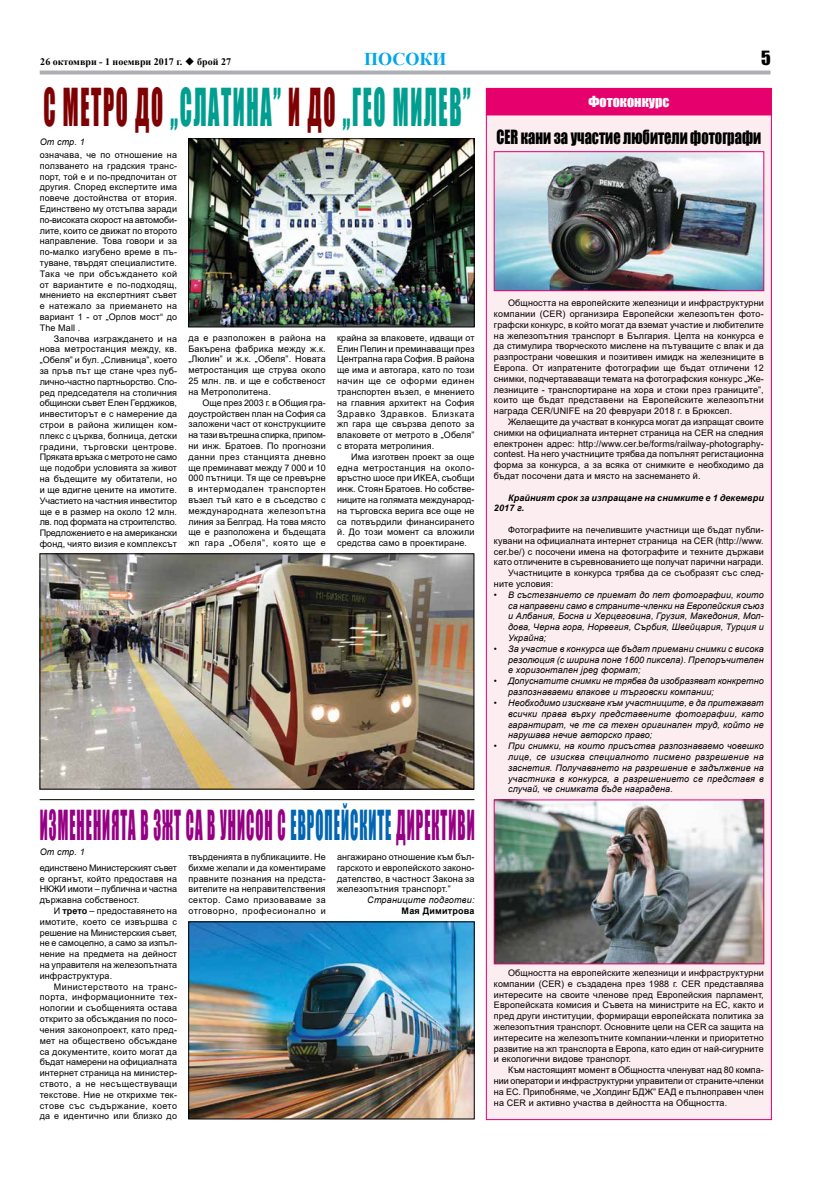
<style>
.page{position:relative;width:823px;height:1191px;background:#fff}
.page>*{position:absolute;margin:0;border:0;box-sizing:border-box;transform-origin:0 0}
.t1{font:48px "Impact";letter-spacing:.075em;color:#009e8f;scale:.46 1}
.t2{font:38px "Impact";letter-spacing:.07em;color:#960084;scale:.39 1}
.t3{font:18px "Impact";color:#000;scale:.8 1}
.t4{font:700 18px "Times New Roman";color:#00a6eb}
.t5{font:18px "Impact";color:#000}
.t6{font:14px "Impact";color:#fff}
.t7{font:700 10px "Times New Roman";color:#000}
.t8{font:9px/10.8px "Arial";letter-spacing:.015em;color:#000;text-align:justify}
.t9{font:italic 9px/10.8px "Arial";letter-spacing:.015em;color:#000;text-align:justify}
.t10{font:italic 700 9px/10.8px "Arial";letter-spacing:.01em;color:#000}
.t11{font:700 9px "Arial";letter-spacing:.025em;color:#000}
.s1{color:#7e0003}
.s2{color:#0065b2}
.s3{font-weight:700}
.s4{font-style:normal}
</style>
<div class="page">
<svg style="left:475px;top:70px;width:295px;height:4px"></svg>
<div style="left:486px;top:114px;width:285px;height:1005px;background:#fcedf1"></div>
<div style="left:486px;top:88px;width:285px;height:27px;background:#e5006e"></div>
<svg style="left:40px;top:70px;width:435px;height:99px"></svg>
<img style="left:495px;top:801px;width:266px;height:161px">
<div style="left:493px;top:799px;width:270px;height:165px;border:1px solid #e5006e"></div>
<img style="left:495px;top:153px;width:266px;height:136px">
<div style="left:493px;top:151px;width:270px;height:140px;border:1px solid #e5006e"></div>
<svg style="left:39px;top:697px;width:436px;height:423px"></svg>
<img style="left:190px;top:923px;width:282px;height:194px">
<div style="left:188px;top:921px;width:286px;height:198px;border:1px solid #000"></div>
<hr style="left:40px;top:799px;width:434px;height:1px;background:#000">
<img style="left:42px;top:555px;width:430px;height:232px">
<div style="left:40px;top:553px;width:434px;height:236px;border:1px solid #000"></div>
<img style="left:190px;top:140px;width:282px;height:185px">
<div style="left:188px;top:138px;width:286px;height:189px;border:1px solid #000"></div>
<p class="t7" style="left:40px;top:55px;width:192px">26 октомври - 1 ноември 2017 г. ◆ брой 27</p>
<h3 class="t4" style="left:364px;top:46px;width:84px">ПОСОКИ</h3>
<h3 class="t5" style="left:760px;top:44px;width:11px">5</h3>
<h1 class="t1" style="left:43px;top:70px;width:930px"><span class="s1">С МЕТРО ДО</span> „СЛАТИНА” <span class="s1">И ДО</span> „ГЕО МИЛЕВ”</h1>
<p class="t8" style="left:40px;top:149px;width:139px">означава, че по отношение на ползването на градския транс&shy;порт, той е и по-предпочитан от другия. Според експертите има повече достойнства от втория.<br>Единствено му отстъпва заради по-високата скорост на автомоби&shy;лите, които се движат по второто направление. Това говори и за по-малко изгубено време в пъ&shy;туване, твърдят специалистите.<br>Така че при обсъждането кой от вариантите е по-подходящ, мнението на експертният съвет е натежало за приемането на вариант 1 - от „Орлов мост“ до Тhe Mall .</p>
<p class="t8" style="left:40px;top:333px;width:139px;text-indent:14px">Започва изграждането и на нова метростанция между, кв. „Обеля” и бул. „Сливница”, което за пръв път ще стане чрез пуб&shy;лично-частно партньорство. Спо&shy;ред председателя на столичния общински съвет Елен Герджиков, инвеститорът е с намерение да строи в района жилищен ком&shy;плекс с църква, болница, детски градини, търговски центрове.<br>Пряката връзка с метрото не само ще подобри условията за живот на бъдещите му обитатели, но и ще вдигне цените на имотите.<br>Участието на частния инвеститор ще е в размер на около 12 млн. лв. под формата на строителство.<br>Предложението е на американски фонд, чиято визия е комплексът</p>
<p class="t8" style="left:188px;top:332px;width:139px">да е разположен в района на Бакърена фабрика между ж.к. „Люлин” и ж.к. „Обеля”. Новата метростанция ще струва около 25 млн. лв. и ще е собственост на Метрополитена.</p>
<p class="t9" style="left:40px;top:137px;width:46px">От стр. 1</p>
<p class="t8" style="left:337px;top:332px;width:139px">крайна за влаковете, идващи от Елин Пелин и преминаващи през Централна гара София. В района ще има и автогара, като по този начин ще се оформи единен транспортен възел, е мнението на главния архитект на София Здравко Здравков. Близката жп гара ще свързва депото за влаковете от метрото в „Обеля” с втората метролиния.</p>
<p class="t8" style="left:337px;top:451px;width:139px;text-indent:14px">Има изготвен проект за още една метростанция на около&shy;връстно шосе при ИКЕА, съобщи инж. Стоян Братоев. Но собстве&shy;ниците на голямата международ&shy;на търговска верига все още не са потвърдили финансирането й. До този момент са вложили средства само в проектиране.</p>
<p class="t8" style="left:188px;top:397px;width:139px;text-indent:14px">Още през 2003 г. в Общия гра&shy;доустройствен план на София са заложени част от конструкциите на тази вътрешна спирка, припом&shy;ни инж. Братоев. По прогнозни данни през станцията дневно ще преминават между 7 000 и 10<br>000 пътници. Тя ще се превърне в интермодален транспортен възел тъй като е в съседство с международната железопътна линия за Белград. На това място ще е разположена и бъдещата жп гара „Обеля”, която ще е</p>
<h2 class="t2" style="left:40px;top:796px;width:1116px">ИЗМЕНЕНИЯТА В ЗЖТ СА В УНИСОН С <span class="s2">ЕВРОПЕЙСКИТЕ</span> ДИРЕКТИВИ</h2>
<p class="t8" style="left:337px;top:851px;width:139px">ангажирано отношение към бъл&shy;гарското и европейското законо&shy;дателство, в частност Закона за железопътния транспорт.”</p>
<p class="t9" style="left:367px;top:894px;width:109px">Страниците подготви:</p>
<p class="t11" style="left:401px;top:904px;width:74px">Мая Димитрова</p>
<p class="t9" style="left:40px;top:847px;width:46px">От стр. 1</p>
<p class="t8" style="left:188px;top:851px;width:139px">твърденията в публикациите. Не бихме желали и да коментираме правните познания на предста&shy;вителите на неправителствения сектор. Само призоваваме за отговорно, професионално и</p>
<p class="t8" style="left:40px;top:862px;width:139px">единствено Министерският съвет е органът, който предоставя на НКЖИ имоти – публична и частна държавна собственост.</p>
<p class="t8" style="left:40px;top:905px;width:139px;text-indent:14px">И <span class="s3">трето</span> – предоставянето на имотите, което се извършва с решение на Министерския съвет, не е самоцелно, а само за изпъл&shy;нение на предмета на дейност на управителя на железопътната инфраструктура.</p>
<p class="t8" style="left:40px;top:981px;width:139px;text-indent:14px">Министерството на транс&shy;порта, информационните тех&shy;нологии и съобщенията остава открито за обсъждания по посо&shy;чения законопроект, като пред&shy;мет на обществено обсъждане са документите, които могат да бъдат намерени на официалната интернет страница на министер&shy;ството, а не несъществуващи текстове. Ние не открихме тек&shy;стове със съдържание, което да е идентично или близко до</p>
<h3 class="t6" style="left:588px;top:91px;width:82px">Фотоконкурс</h3>
<h3 class="t3" style="left:496px;top:123px;width:332px">CER кани за участие любители фотографи</h3>
<p class="t8" style="left:493px;top:297px;width:271px;text-indent:14px">Общността на европейските железници и инфраструктурни компании (CER) организира Европейски железопътен фото&shy;графски конкурс, в който могат да вземат участие и любителите на железопътния транспорт в България. Целта на конкурса е да стимулира творческото мислене на пътуващите с влак и да разпространи човешкия и позитивен имидж на железниците в Европа. От изпратените фотографии ще бъдат отличени 12 снимки, подчертававащи темата на фотографския конкурс „Же&shy;лезниците - транспортиране на хора и стоки през границите”, които ще бъдат представени на Европейските железопътни награда CER/UNIFE на 20 февруари 2018 г. в Брюксел.</p>
<p class="t8" style="left:493px;top:416px;width:271px;text-indent:14px">Желаещите да участват в конкурса могат да изпращат своите снимки на официалната интернет страница на CER на следния електронен адрес: http://www.cer.be/forms/railway-photography&shy;contest. На него участниците трябва да попълнят регистационна форма за конкурса, а за всяка от снимките е необходимо да бъдат посочени дата и място на заснемането й.</p>
<p class="t10" style="left:493px;top:492px;width:271px;text-indent:14px">Крайният срок за изпращане на снимките е 1 декември<br>2017 г.</p>
<p class="t8" style="left:508px;top:524px;width:257px">Фотографиите на печелившите участници ще бъдат публи-</p>
<p class="t8" style="left:493px;top:535px;width:271px">кувани на официалната интернет страница на CER (http://www.</p>
<p class="t8" style="left:493px;top:546px;width:271px">cer.be/) с посочени имена на фотографите и техните държави</p>
<p class="t8" style="left:493px;top:557px;width:271px">като отличените в съревнованието ще получат парични награди.</p>
<p class="t8" style="left:508px;top:567px;width:257px">Участниците в конкурса трябва да се съобразят със след-</p>
<p class="t8" style="left:493px;top:578px;width:61px">ните условия:</p>
<p class="t9" style="left:508px;top:589px;width:257px;text-indent:-14px"><span class="s4">•</span> В състезанието се приемат до пет фотографии, които са направени само в страните-членки на Европейския съюз и Албания, Босна и Херцеговина, Грузия, Македония, Мол&shy;дова, Черна гора, Норвегия, Сърбия, Швейцария, Турция и Украйна;</p>
<p class="t9" style="left:508px;top:643px;width:257px;text-indent:-14px">• За участие в конкурса ще бъдат приемани снимки с висока резолюция (с ширина поне 1600 пиксела). Препоръчителен е хоризонтален jpeg формат;</p>
<p class="t9" style="left:508px;top:676px;width:257px;text-indent:-14px">• Допуснатите снимки не трябва да изобразяват конкретно разпознаваеми влакове и търговски компании;</p>
<p class="t9" style="left:508px;top:697px;width:257px;text-indent:-14px">• Необходимо изискване към участниците, е да притежават всички права върху представените фотографии, като гарантират, че те са техен оригинален труд, който не нарушава нечие авторско право;</p>
<p class="t9" style="left:508px;top:740px;width:257px;text-indent:-14px">• При снимки, на които присъства разпознаваемо човешко лице, се изисква специалното писмено разрешение на заснетия. Получаването на разрешение е задължение на участника в конкурса, а разрешението се представя в случай, че снимката бъде наградена.</p>
<p class="t8" style="left:493px;top:967px;width:271px;text-indent:14px">Общността на европейските железници и инфраструктурни компании (CER) е създадена през 1988 г. CER представлява интересите на своите членове пред Европейския парламент, Европейската комисия и Съвета на министрите на ЕС, както и пред други институции, формиращи европейската политика за железопътния транспорт. Основните цели на CER са защита на интересите на железопътните компании-членки и приоритетно развитие на жп транспорта в Европа, като един от най-сигурните и екологични видове транспорт.</p>
<p class="t8" style="left:493px;top:1064px;width:271px;text-indent:14px">Към настоящият момент в Общността членуват над 80 компа&shy;нии оператори и инфраструктурни управители от страните-членки на ЕС. Припобняме, че „Холдинг БДЖ” ЕАД е пълноправен член на CER и активно участва в дейността на Общността.</p>
</div>
